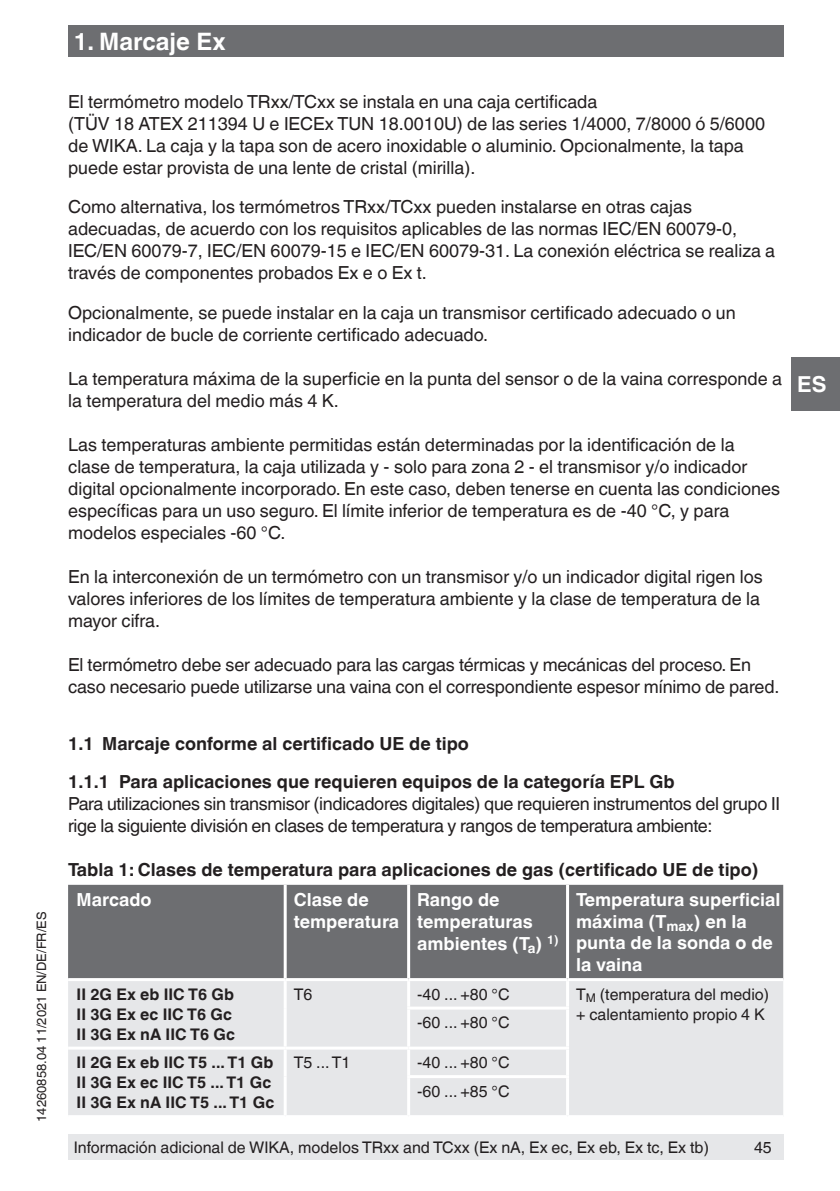
<style>
.page{position:relative;width:840px;height:1191px;background:#fff}
.page>*{position:absolute;margin:0;border:0;box-sizing:border-box;transform-origin:0 0}
.t1{font:700 24px "Helvetica World";color:#fff}
.t2{font:700 22px "Helvetica World";color:#fff}
.t3{font:18px/22px "Helvetica World";color:#231f20}
.t4{font:700 18px/38px "Helvetica World";color:#231f20}
.t5{font:18px/22px "Helvetica World";letter-spacing:-.02em;color:#231f20}
.t6{font:700 18px/21.6px "Helvetica World";color:#fff}
.t7{font:16px/20px "Helvetica World";color:#231f20}
.t8{font:700 16px/20px "Helvetica World";color:#231f20}
.t9{font:13px "Helvetica World";color:#231f20}
</style>
<div class="page">
<div style="left:791px;top:357px;width:48px;height:54px;background:#6d6e71"></div>
<div style="left:68px;top:26px;width:714px;height:31px;background:#6d6e71"></div>
<div style="left:68px;top:1134px;width:714px;height:25px;background:#e6e7e9"></div>
<div style="left:68px;top:885px;width:714px;height:93px;background:#6d6e71"></div>
<div style="left:68px;top:981px;width:714px;height:134px;background:#e6e7e9"></div>
<hr style="left:283px;top:885px;width:3px;height:93px;background:#fff">
<hr style="left:407px;top:885px;width:3px;height:93px;background:#fff">
<hr style="left:565px;top:885px;width:3px;height:93px;background:#fff">
<hr style="left:283px;top:981px;width:3px;height:27px;background:#fff">
<hr style="left:283px;top:1008px;width:3px;height:38px;background:#fff">
<hr style="left:407px;top:981px;width:3px;height:25px;background:#fff">
<hr style="left:565px;top:981px;width:3px;height:25px;background:#fff">
<hr style="left:407px;top:1006px;width:161px;height:3px;background:#fff">
<hr style="left:407px;top:1009px;width:3px;height:37px;background:#fff">
<hr style="left:565px;top:1009px;width:3px;height:37px;background:#fff">
<hr style="left:68px;top:1046px;width:217px;height:3px;background:#fff">
<hr style="left:285px;top:1046px;width:123px;height:3px;background:#fff">
<hr style="left:283px;top:1049px;width:3px;height:27px;background:#fff">
<hr style="left:283px;top:1076px;width:3px;height:39px;background:#fff">
<hr style="left:408px;top:1046px;width:160px;height:3px;background:#fff">
<hr style="left:407px;top:1049px;width:3px;height:26px;background:#fff">
<hr style="left:565px;top:1049px;width:3px;height:26px;background:#fff">
<hr style="left:407px;top:1075px;width:161px;height:3px;background:#fff">
<hr style="left:407px;top:1078px;width:3px;height:37px;background:#fff">
<hr style="left:565px;top:1078px;width:3px;height:37px;background:#fff">
<p class="t9" style="left:37px;top:1121px;width:211px;rotate:-90deg">14260858.04 11/2021 EN/DE/FR/ES</p>
<h1 class="t1" style="left:74px;top:32px;width:153px">1. Marcaje Ex</h1>
<p class="t3" style="left:68px;top:92px;width:698px">El termómetro modelo TRxx/TCxx se instala en una caja certificada<br>(TÜV 18 ATEX 211394 U e IECEx TUN 18.0010U) de las series 1/4000, 7/8000 ó 5/6000 de WIKA. La caja y la tapa son de acero inoxidable o aluminio. Opcionalmente, la tapa puede estar provista de una lente de cristal (mirilla).</p>
<p class="t3" style="left:68px;top:198px;width:708px">Como alternativa, los termómetros TRxx/TCxx pueden instalarse en otras cajas adecuadas, de acuerdo con los requisitos aplicables de las normas IEC/EN 60079-0, IEC/EN 60079-7, IEC/EN 60079-15 e IEC/EN 60079-31. La conexión eléctrica se realiza a través de componentes probados Ex e o Ex t.</p>
<p class="t3" style="left:68px;top:303px;width:668px">Opcionalmente, se puede instalar en la caja un transmisor certificado adecuado o un indicador de bucle de corriente certificado adecuado.</p>
<p class="t3" style="left:68px;top:369px;width:715px">La temperatura máxima de la superficie en la punta del sensor o de la vaina corresponde a la temperatura del medio más 4 K.</p>
<p class="t3" style="left:68px;top:435px;width:713px">Las temperaturas ambiente permitidas están determinadas por la identificación de la clase de temperatura, la caja utilizada y - solo para zona 2 - el transmisor y/o indicador digital opcionalmente incorporado. En este caso, deben tenerse en cuenta las condiciones específicas para un uso seguro. El límite inferior de temperatura es de -40 °C, y para modelos especiales -60 °C.</p>
<p class="t3" style="left:68px;top:567px;width:696px">En la interconexión de un termómetro con un transmisor y/o un indicador digital rigen los valores inferiores de los límites de temperatura ambiente y la clase de temperatura de la mayor cifra.</p>
<p class="t3" style="left:68px;top:655px;width:712px">El termómetro debe ser adecuado para las cargas térmicas y mecánicas del proceso. En caso necesario puede utilizarse una vaina con el correspondiente espesor mínimo de pared.</p>
<p class="t4" style="left:68px;top:726px;width:607px">1.1 Marcaje conforme al certificado UE de tipo<br>1.1.1 Para aplicaciones que requieren equipos de la categoría EPL Gb</p>
<p class="t5" style="left:68px;top:794px;width:713px">Para utilizaciones sin transmisor (indicadores digitales) que requieren instrumentos del grupo II rige la siguiente división en clases de temperatura y rangos de temperatura ambiente:</p>
<p class="t4" style="left:68px;top:852px;width:691px">Tabla 1: Clases de temperatura para aplicaciones de gas (certificado UE de tipo)</p>
<p class="t6" style="left:77px;top:890px;width:76px">Marcado</p>
<p class="t6" style="left:293px;top:890px;width:107px">Clase de temperatura</p>
<p class="t6" style="left:417px;top:890px;width:143px">Rango de temperaturas ambientes (T<sub>a</sub>) <sup>1)</sup></p>
<p class="t6" style="left:575px;top:890px;width:206px">Temperatura superficial máxima (T<sub>max</sub>) en la punta de la sonda o de la vaina</p>
<p class="t8" style="left:77px;top:985px;width:160px">II 2G Ex eb IIC T6 Gb<br>II 3G Ex ec IIC T6 Gc<br>II 3G Ex nA IIC T6 Gc</p>
<p class="t7" style="left:293px;top:985px;width:20px">T6</p>
<p class="t7" style="left:417px;top:985px;width:94px">-40 ... +80 °C</p>
<p class="t7" style="left:575px;top:985px;width:194px">T<sub>M</sub> (temperatura del medio) + calentamiento propio 4 K</p>
<p class="t7" style="left:417px;top:1014px;width:94px">-60 ... +80 °C</p>
<p class="t8" style="left:77px;top:1053px;width:199px">II 2G Ex eb IIC T5 ... T1 Gb<br>II 3G Ex ec IIC T5 ... T1 Gc<br>II 3G Ex nA IIC T5 ... T1 Gc</p>
<p class="t7" style="left:293px;top:1054px;width:58px">T5 ... T1</p>
<p class="t7" style="left:417px;top:1049px;width:94px;line-height:28.4px">-40 ... +80 °C -60 ... +85 °C</p>
<p class="t7" style="left:74px;top:1138px;width:636px">Información adicional de WIKA, modelos TRxx and TCxx (Ex nA, Ex ec, Ex eb, Ex tc, Ex tb)</p>
<p class="t7" style="left:753px;top:1138px;width:19px">45</p>
<p class="t2" style="left:796px;top:372px;width:31px">ES</p>
</div>
